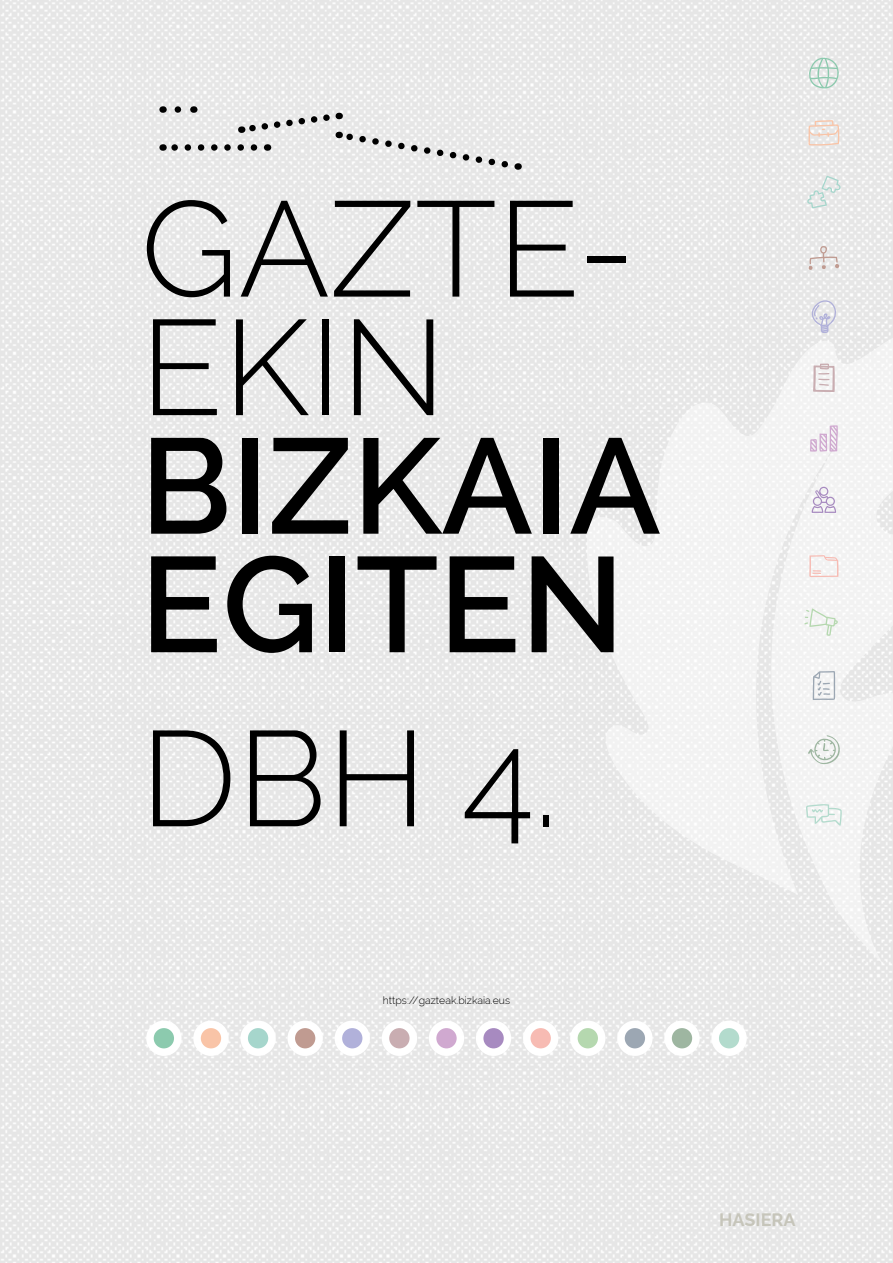
<style>
.page{position:relative;width:893px;height:1263px;background:#fff}
.page>*{position:absolute;margin:0;border:0;box-sizing:border-box;transform-origin:0 0}
.t1{font:300 135px/118.5px "Raleway";color:#000}
.t2{font:600 135px/118.5px "Raleway";color:#000}
.t3{font:700 18px "Raleway";color:#c6c5ba}
.t4{font:300 10.5px "Raleway";color:#000}
</style>
<div class="page">
<img style="left:0;top:0;width:893px;height:1263px">
<svg style="left:163px;top:106px;width:349px;height:66px"></svg>
<svg style="left:582px;top:327px;width:311px;height:637px;fill:#f2f2f2"></svg>
<svg style="left:804px;top:608px;width:34px;height:28px"></svg>
<svg style="left:808px;top:120px;width:31px;height:26px"></svg>
<svg style="left:808px;top:57px;width:32px;height:32px"></svg>
<svg style="left:807px;top:176px;width:34px;height:33px"></svg>
<svg style="left:811px;top:300px;width:25px;height:33px"></svg>
<svg style="left:810px;top:425px;width:28px;height:27px"></svg>
<svg style="left:813px;top:671px;width:22px;height:29px"></svg>
<svg style="left:808px;top:246px;width:31px;height:24px"></svg>
<svg style="left:813px;top:363px;width:22px;height:29px"></svg>
<svg style="left:808px;top:735px;width:32px;height:29px"></svg>
<svg style="left:809px;top:555px;width:29px;height:22px"></svg>
<svg style="left:806px;top:803px;width:36px;height:23px"></svg>
<svg style="left:812px;top:487px;width:24px;height:26px"></svg>
<svg style="left:146px;top:1020px;width:36px;height:36px"></svg>
<svg style="left:193px;top:1020px;width:36px;height:36px"></svg>
<svg style="left:240px;top:1020px;width:36px;height:36px"></svg>
<svg style="left:429px;top:1020px;width:35px;height:36px"></svg>
<svg style="left:335px;top:1020px;width:35px;height:36px"></svg>
<svg style="left:523px;top:1020px;width:35px;height:36px"></svg>
<svg style="left:664px;top:1020px;width:36px;height:36px"></svg>
<svg style="left:570px;top:1020px;width:35px;height:36px"></svg>
<svg style="left:617px;top:1020px;width:36px;height:36px"></svg>
<svg style="left:382px;top:1020px;width:35px;height:36px"></svg>
<svg style="left:711px;top:1020px;width:36px;height:36px"></svg>
<svg style="left:288px;top:1020px;width:35px;height:36px"></svg>
<svg style="left:476px;top:1020px;width:35px;height:36px"></svg>
<h1 class="t1" style="left:140px;top:189px;width:497px">GAZTE-<br>EKIN</h1>
<h1 class="t2" style="left:140px;top:427px;width:522px">BIZKAIA<br>EGITEN</h1>
<h1 class="t1" style="left:140px;top:719px;width:420px">DBH 4.</h1>
<p class="t4" style="left:383px;top:994px;width:129px">https://gazteak.bizkaia.eus</p>
<h2 class="t3" style="left:719px;top:1206px;width:78px">HASIERA</h2>
</div>
